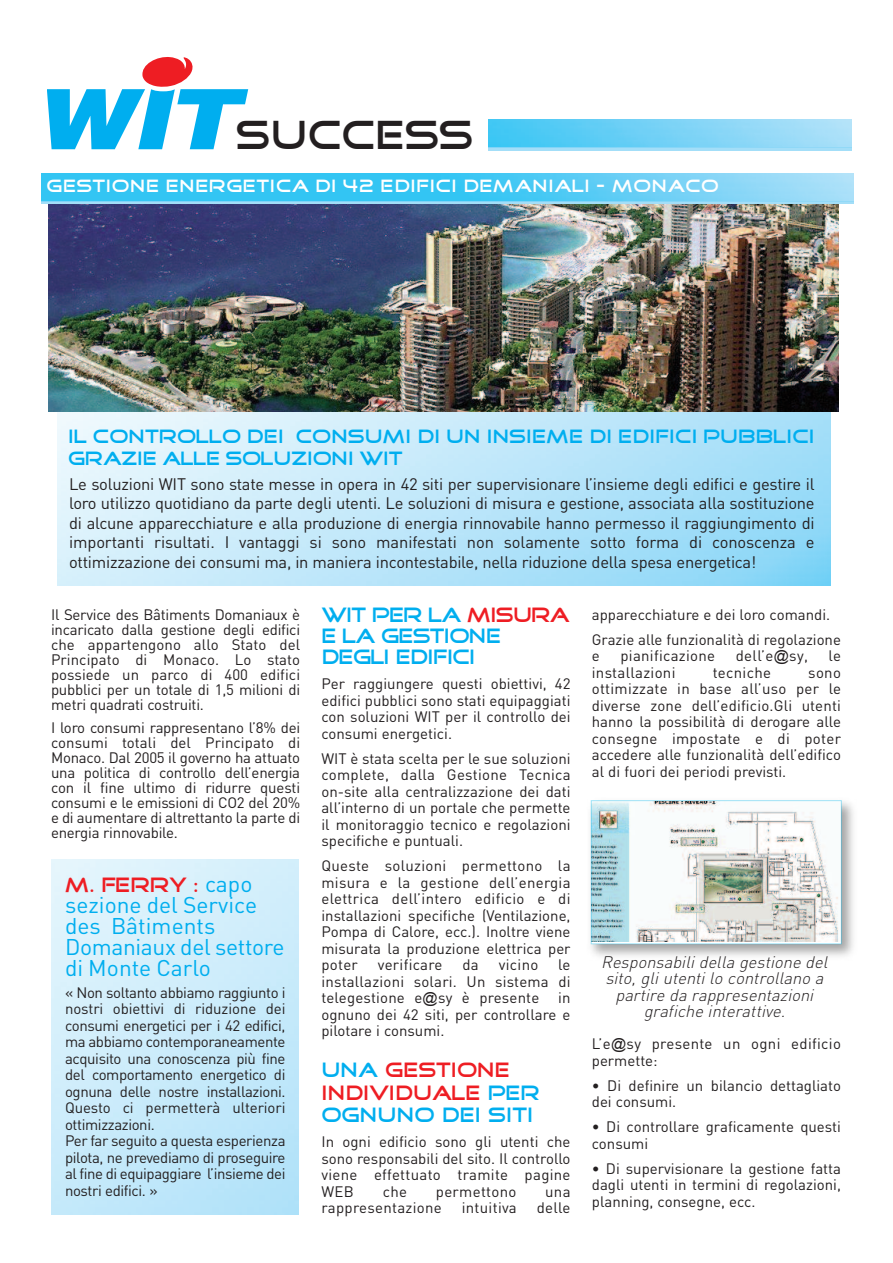
<style>
.page{position:relative;width:893px;height:1263px;background:#fff}
.page>*{position:absolute;margin:0;border:0;box-sizing:border-box;transform-origin:0 0}
.t1{font:40.95px "Good Times";color:#231f20}
.t2{font:22.5px/21px "DIN";color:#00aeef}
.t3{font:21px/22.5px "Good Times";color:#00aeef}
.t4{font:21px/21px "Good Times";letter-spacing:-.035em;color:#00aeef}
.t5{font:21px "Good Times";color:#ee1d23}
.t6{font:19.5px/22.5px "Good Times";letter-spacing:.005em;color:#00aeef}
.t7{font:18px "Good Times";letter-spacing:.03em;color:#fff}
.t8{font:16.5px/19.5px "DIN";letter-spacing:-.015em;color:#231f20;text-align:justify}
.t9{font:italic 300 16.5px/16.5px "DIN";color:#231f20;text-align:center}
.t10{font:15px/16.5px "DIN";color:#231f20;text-align:justify}
.t11{font:15px/16.5px "DIN";letter-spacing:-.025em;color:#231f20}
.t12{font:15px/16.5px "DIN";letter-spacing:.02em;color:#231f20}
.s1{font-family:"DIN";font-size:22.5px;color:#00aeef}
.s2{color:#ee1d23}
.s3{font-family:"Arial"}
</style>
<div class="page">
<img style="left:57px;top:411px;width:773px;height:174px">
<img style="left:49px;top:204px;width:790px;height:207px">
<img style="left:41px;top:173px;width:812px;height:28px">
<svg style="left:41px;top:201px;width:812px;height:3px;background:#98daf7"></svg>
<svg style="left:48px;top:57px;width:200px;height:93px"></svg>
<img style="left:489px;top:120px;width:363px;height:28px">
<svg style="left:489px;top:148px;width:363px;height:3px"></svg>
<img style="left:590px;top:800px;width:264px;height:156px">
<img style="left:593px;top:802px;width:247px;height:139px">
<h1 class="t1" style="left:236px;top:116px;width:239px">SUCCESS</h1>
<p class="t7" style="left:47px;top:178px;width:673px">GESTIONE ENERGETICA DI 42 EDIFICI DEMANIALI - MONACO</p>
<h3 class="t6" style="left:68px;top:425px;width:748px">IL CONTROLLO DEI CONSUMI DI UN INSIEME DI EDIFICI PUBBLICI<br>GRAZIE ALLE SOLUZIONI WIT</h3>
<p class="t8" style="left:69px;top:474px;width:747px">Le soluzioni WIT sono state messe in opera in 42 siti per supervisionare l’insieme degli edifici e gestire il loro utilizzo quotidiano da parte degli utenti. Le soluzioni di misura e gestione, associata alla sostituzione di alcune apparecchiature e alla produzione di energia rinnovabile hanno permesso il raggiungimento di importanti risultati. I vantaggi si sono manifestati non solamente sotto forma di conoscenza e ottimizzazione dei consumi ma, in maniera incontestabile, nella riduzione della spesa energetica!</p>
<p class="t10" style="left:51px;top:607px;width:251px;line-height:15px">Il Service des Bâtiments Domaniaux è incaricato dalla gestione degli edifici che appartengono allo Stato del Principato di Monaco. Lo stato possiede un parco di 400 edifici pubblici per un totale di 1,5 milioni di metri quadrati costruiti.</p>
<p class="t10" style="left:51px;top:720px;width:251px;line-height:15px">I loro consumi rappresentano l’8% dei consumi totali del Principato di Monaco. Dal 2005 il governo ha attuato una politica di controllo dell’energia con il fine ultimo di ridurre questi consumi e le emissioni di CO2 del 20% e di aumentare di altrettanto la parte di energia rinnovabile.</p>
<h3 class="t5" style="left:65px;top:875px;width:189px">M. FERRY : <span class="s1">capo</span></h3>
<h2 class="t2" style="left:65px;top:894px;width:221px">sezione del Service des Bâtiments<br>Domaniaux del settore di Monte Carlo</h2>
<p class="t11" style="left:65px;top:984px;width:222px">« Non soltanto abbiamo raggiunto i nostri obiettivi di riduzione dei consumi energetici per i 42 edifici, ma abbiamo contemporaneamente acquisito una conoscenza più fine del comportamento energetico di ognuna delle nostre installazioni.<br>Questo ci permetterà ulteriori ottimizzazioni.<br>Per far seguito a questa esperienza pilota, ne prevediamo di proseguire al fine di equipaggiare l’insieme dei nostri edifici. »</p>
<h3 class="t4" style="left:321px;top:606px;width:250px">WIT PER LA <span class="s2">MISURA<br></span>E LA GESTIONE<br>DEGLI EDIFICI</h3>
<p class="t10" style="left:321px;top:676px;width:251px">Per raggiungere questi obiettivi, 42 edifici pubblici sono stati equipaggiati con soluzioni WIT per il controllo dei consumi energetici.</p>
<p class="t10" style="left:321px;top:750px;width:251px">WIT è stata scelta per le sue soluzioni complete, dalla Gestione Tecnica on-site alla centralizzazione dei dati all’interno di un portale che permette il monitoraggio tecnico e regolazioni specifiche e puntuali.</p>
<p class="t10" style="left:321px;top:858px;width:251px">Queste soluzioni permettono la misura e la gestione dell’energia elettrica dell’intero edificio e di installazioni specifiche (Ventilazione, Pompa di Calore, ecc.). Inoltre viene misurata la produzione elettrica per poter</p>
<p class="t12" style="left:378px;top:957px;width:66px">verificare</p>
<p class="t10" style="left:462px;top:957px;width:18px">da</p>
<p class="t10" style="left:499px;top:957px;width:41px">vicino</p>
<p class="t10" style="left:321px;top:957px;width:251px;text-indent:237px">le installazioni solari. Un sistema di telegestione e<span class="s3">@</span>sy è presente</p>
<p class="t10" style="left:321px;top:990px;width:251px;text-indent:237px">in ognuno dei 42 siti, per controllare e pilotare i consumi.</p>
<h3 class="t3" style="left:321px;top:1060px;width:220px">UNA <span class="s2">GESTIONE<br>INDIVIDUALE</span> PER<br>OGNUNO DEI SITI</h3>
<p class="t10" style="left:321px;top:1134px;width:251px">In ogni edificio sono gli utenti che sono responsabili del sito. Il controllo viene effettuato tramite pagine WEB</p>
<p class="t10" style="left:383px;top:1183px;width:26px">che</p>
<p class="t12" style="left:436px;top:1183px;width:82px">permettono</p>
<p class="t10" style="left:545px;top:1183px;width:27px">una</p>
<p class="t12" style="left:321px;top:1200px;width:122px">rappresentazione</p>
<p class="t12" style="left:462px;top:1200px;width:57px">intuitiva</p>
<p class="t10" style="left:537px;top:1200px;width:35px">delle</p>
<p class="t10" style="left:592px;top:602px;width:251px;line-height:25px">apparecchiature e dei loro comandi.<br>Grazie alle funzionalità di regolazione</p>
<p class="t10" style="left:592px;top:648px;width:9px">e</p>
<p class="t12" style="left:620px;top:648px;width:96px">pianificazione</p>
<p class="t10" style="left:736px;top:648px;width:74px">dell’e<span class="s3">@</span>sy,</p>
<p class="t10" style="left:829px;top:648px;width:14px">le</p>
<p class="t12" style="left:592px;top:664px;width:85px">installazioni</p>
<p class="t12" style="left:713px;top:664px;width:60px">tecniche</p>
<p class="t10" style="left:592px;top:664px;width:251px;text-indent:216px">sono ottimizzate in base all’uso per le diverse zone dell’edificio.Gli utenti hanno la possibilità di derogare alle consegne impostate e di poter accedere alle funzionalità dell’edifico al di fuori dei periodi previsti.</p>
<p class="t9" style="left:601px;top:954px;width:231px">Responsabili della gestione del sito, gli utenti lo controllano a partire da rappresentazioni grafiche interattive.</p>
<p class="t12" style="left:592px;top:1036px;width:251px">L’e<span class="s3">@</span>sy presente un ogni edificio permette:</p>
<p class="t10" style="left:592px;top:1077px;width:251px">• Di definire un bilancio dettagliato dei consumi.</p>
<p class="t10" style="left:592px;top:1119px;width:251px">• Di controllare graficamente questi consumi</p>
<p class="t10" style="left:592px;top:1160px;width:251px">• Di supervisionare la gestione fatta dagli utenti in termini di regolazioni, planning, consegne, ecc.</p>
</div>
